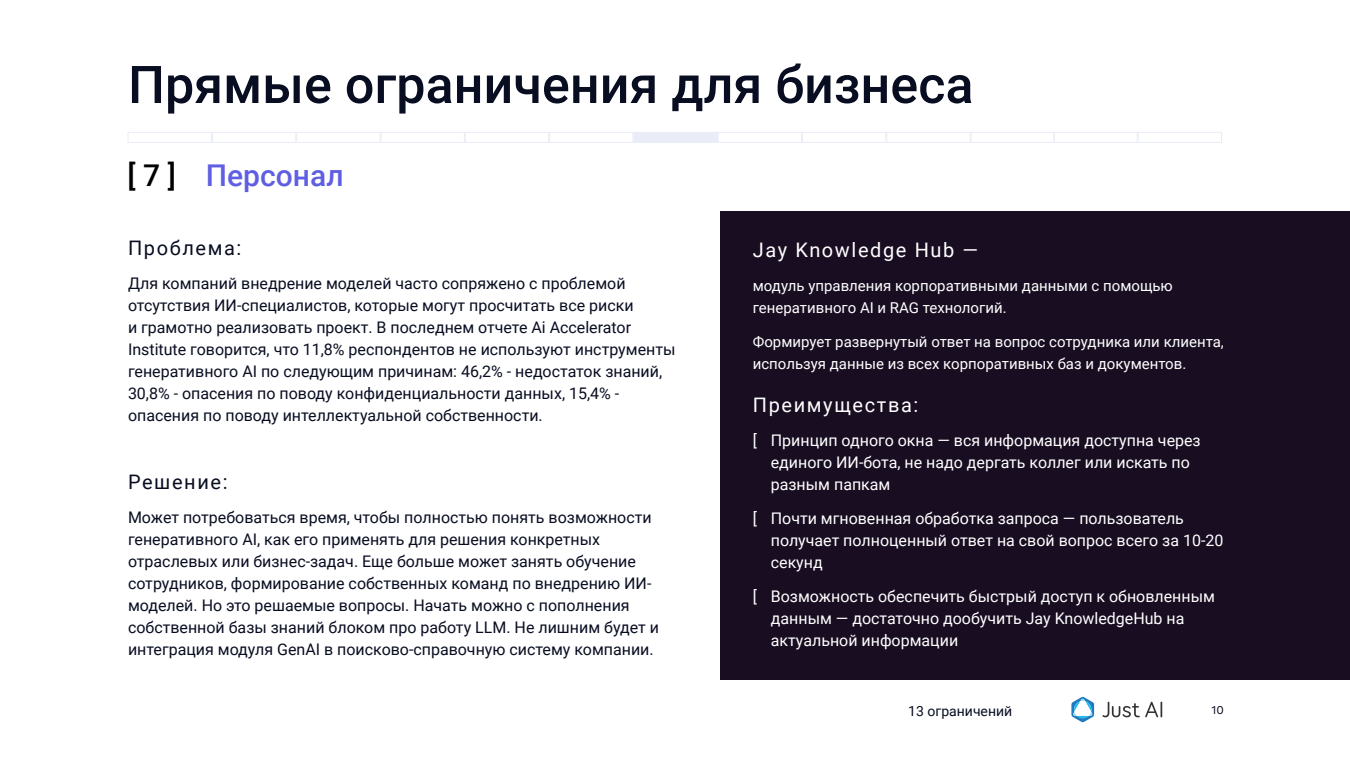
<style>
.page{position:relative;width:1350px;height:760px;background:#fff}
.page>*{position:absolute;margin:0;border:0;box-sizing:border-box;transform-origin:0 0}
.t1{font:500 52px "Roboto";color:#080d21}
.t2{font:500 30px "Roboto";color:#605fe3}
.t3{font:20px "Roboto";letter-spacing:.08em;color:#fff}
.t4{font:20px "Roboto";letter-spacing:.08em;color:#080d21}
.t5{font:16px/22px "Roboto";color:#080d21}
.t6{font:16px/22px "Roboto";color:#fff}
.t7{font:15px/22px "Roboto";color:#fff}
.t8{font:14px "Roboto";color:#080d21}
.t9{font:12px "Work Sans";color:#080d21}
.s1{color:#000}
</style>
<div class="page">
<svg style="left:1071px;top:697px;width:23px;height:25px"></svg>
<svg style="left:1102px;top:702px;width:60px;height:15px"></svg>
<div style="left:128px;top:132px;width:84px;height:11px;border:1px solid #eaedf8"></div>
<div style="left:212px;top:132px;width:84px;height:11px;border:1px solid #eaedf8"></div>
<div style="left:633px;top:132px;width:85px;height:11px;background:#eaedf8"></div>
<div style="left:296px;top:132px;width:85px;height:11px;border:1px solid #eaedf8"></div>
<div style="left:718px;top:132px;width:84px;height:11px;border:1px solid #eaedf8"></div>
<div style="left:381px;top:132px;width:84px;height:11px;border:1px solid #eaedf8"></div>
<div style="left:802px;top:132px;width:84px;height:11px;border:1px solid #eaedf8"></div>
<div style="left:465px;top:132px;width:84px;height:11px;border:1px solid #eaedf8"></div>
<div style="left:886px;top:132px;width:85px;height:11px;border:1px solid #eaedf8"></div>
<div style="left:1053px;top:132px;width:85px;height:11px;border:1px solid #eaedf8"></div>
<div style="left:549px;top:132px;width:84px;height:11px;border:1px solid #eaedf8"></div>
<div style="left:971px;top:132px;width:84px;height:11px;border:1px solid #eaedf8"></div>
<div style="left:1138px;top:132px;width:84px;height:11px;border:1px solid #eaedf8"></div>
<div style="left:721px;top:212px;width:629px;height:468px;background:#190d21"></div>
<h1 class="t1" style="left:128px;top:48px;width:847px">Прямые ограничения для бизнеса</h1>
<h2 class="t2" style="left:128px;top:154px;width:218px"><span class="s1">[ 7 ]</span> Персонал</h2>
<p class="t4" style="left:128px;top:234px;width:115px">Проблема:</p>
<p class="t5" style="left:128px;top:272px;width:549px">Для компаний внедрение моделей часто сопряжено с проблемой отсутствия ИИ-специалистов, которые могут просчитать все риски<br>и грамотно реализовать проект. В последнем отчете Ai Accelerator Institute говорится, что 11,8% респондентов не используют инструменты генеративного AI по следующим причинам: 46,2% - недостаток знаний, 30,8% - опасения по поводу конфиденциальности данных, 15,4% - опасения по поводу интеллектуальной собственности.</p>
<p class="t4" style="left:128px;top:468px;width:101px">Решение:</p>
<p class="t5" style="left:128px;top:506px;width:533px">Может потребоваться время, чтобы полностью понять возможности генеративного AI, как его применять для решения конкретных отраслевых или бизнес-задач. Еще больше может занять обучение сотрудников, формирование собственных команд по внедрению ИИ&shy;моделей. Но это решаемые вопросы. Начать можно с пополнения собственной базы знаний блоком про работу LLM. Не лишним будет и интеграция модуля GenAI в поисково-справочную систему компании.</p>
<p class="t3" style="left:753px;top:235px;width:227px">Jay Knowledge Hub —</p>
<p class="t7" style="left:753px;top:274px;width:422px">модуль управления корпоративными данными с помощью генеративного AI и RAG технологий.</p>
<p class="t7" style="left:753px;top:330px;width:473px">Формирует развернутый ответ на вопрос сотрудника или клиента, используя данные из всех корпоративных баз и документов.</p>
<p class="t3" style="left:753px;top:391px;width:167px">Преимущества:</p>
<p class="t6" style="left:771px;top:429px;width:431px;text-indent:-18px">[ Принцип одного окна — вся информация доступна через единого ИИ-бота, не надо дергать коллег или искать по разным папкам</p>
<p class="t6" style="left:771px;top:507px;width:454px;text-indent:-18px">[ Почти мгновенная обработка запроса — пользователь получает полноценный ответ на свой вопрос всего за 10-20 секунд</p>
<p class="t6" style="left:771px;top:585px;width:446px;text-indent:-18px">[ Возможность обеспечить быстрый доступ к обновленным данным — достаточно дообучить Jay KnowledgeHub на актуальной информации</p>
<p class="t8" style="left:908px;top:701px;width:105px">13 ограничений</p>
<p class="t9" style="left:1212px;top:703px;width:14px">10</p>
</div>
